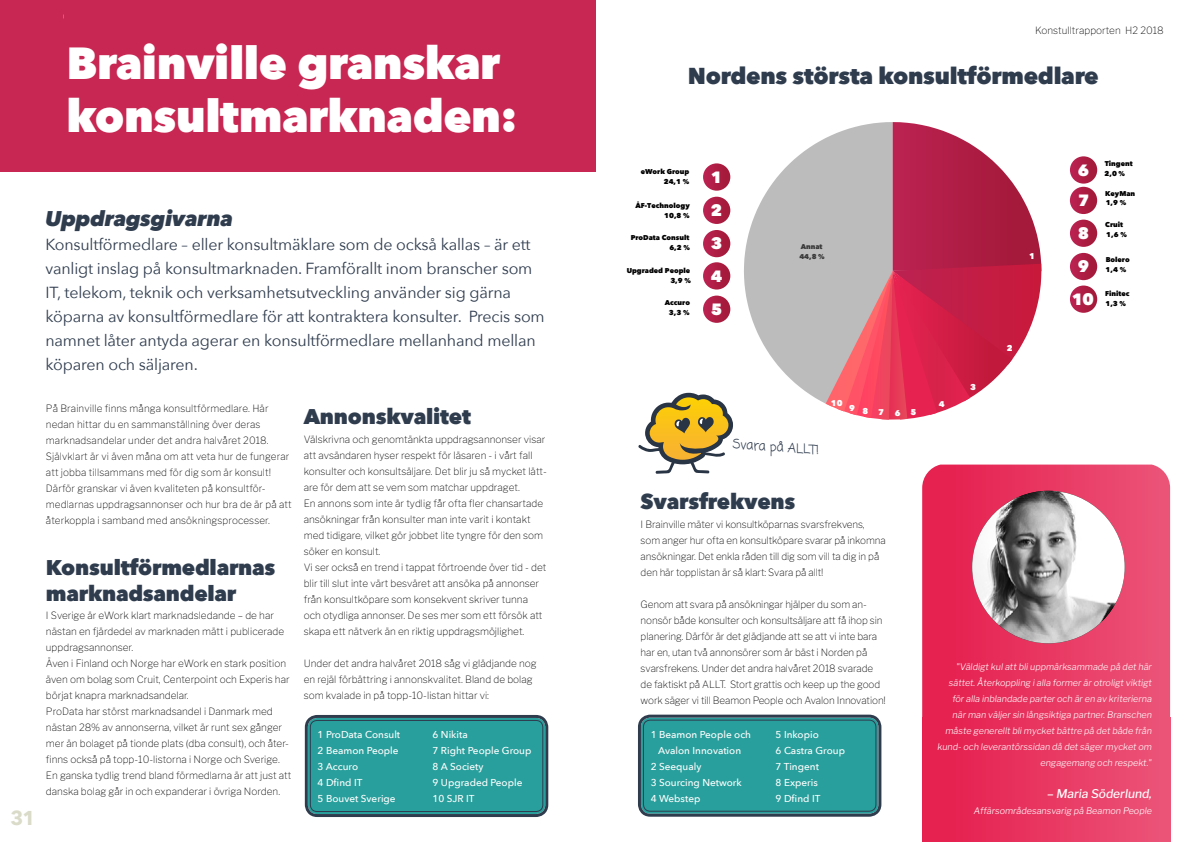
<style>
.page{position:relative;width:1191px;height:842px;background:#fff}
.page>*{position:absolute;margin:0;border:0;box-sizing:border-box;transform-origin:0 0}
.t1{font:800 44.8px/53.8px "Avenir Next";letter-spacing:-.01em;color:#fff}
.t2{font:800 23px "Avenir Next";letter-spacing:-.01em;color:#2f3c4e}
.t3{font:800 21.2px/25.5px "Avenir Next";letter-spacing:-.01em;color:#2f3c4e}
.t4{font:italic 800 21.2px "Avenir Next";letter-spacing:-.01em;color:#2f3c4e}
.t5{font:700 20px "Avenir Next";color:#dbdbc9}
.t6{font:800 16.3px/33px "Avenir Next";color:#fff;text-align:justify}
.t7{font:16px/24px "Avenir Next";letter-spacing:-.01em;color:#2f3c4e}
.t8{font:13px "Coming Soon";color:#2f3c4e}
.t9{font:italic 500 12px "Libre Franklin";color:#fff}
.t10{font:100 10px/16px "Libre Franklin";color:#000}
.t11{font:500 10px/16px "Avenir Next";color:#fff}
.t12{font:italic 300 9px/16px "Libre Franklin";color:#fff;text-align:right}
.t13{font:800 8.3px "Avenir Next";color:#fff}
.t14{font:800 7px/9.7px "Avenir Next";color:#000}
.t15{font:800 7px/9.7px "Avenir Next";color:#3a3a3a}
</style>
<div class="page">
<img style="left:922px;top:465px;width:248px;height:377px">
<div style="left:0;top:0;width:595px;height:171px;background:#c72752"></div>
<svg style="left:744px;top:138px;width:81px;height:265px;fill:#bcbcbc"></svg>
<svg style="left:825px;top:122px;width:216px;height:298px;background:#cd697f"></svg>
<svg style="left:703px;top:163px;width:27px;height:28px"></svg>
<div style="left:703px;top:197px;width:27px;height:27px;background:#ae1d44;border-radius:14px"></div>
<div style="left:703px;top:230px;width:27px;height:27px;background:#ae1d44;border-radius:14px"></div>
<svg style="left:703px;top:262px;width:27px;height:28px"></svg>
<div style="left:703px;top:296px;width:27px;height:27px;background:#ae1d44;border-radius:14px"></div>
<svg style="left:1070px;top:156px;width:27px;height:28px"></svg>
<svg style="left:1069px;top:187px;width:28px;height:27px"></svg>
<div style="left:1070px;top:220px;width:27px;height:27px;background:#ae1d44;border-radius:14px"></div>
<div style="left:1070px;top:253px;width:27px;height:27px;background:#ae1d44;border-radius:14px"></div>
<svg style="left:1070px;top:285px;width:27px;height:28px"></svg>
<img style="left:972px;top:491px;width:152px;height:152px;border-radius:76px">
<svg style="left:638px;top:392px;width:95px;height:82px"></svg>
<div style="left:308px;top:718px;width:237px;height:96px;background:#289f9c;border-radius:9px"></div>
<div style="left:305px;top:715px;width:243px;height:102px;border:3px solid #2f3c4e;border-radius:11px"></div>
<div style="left:310px;top:720px;width:233px;height:92px;border:1px solid #2f3c4e;border-radius:7px"></div>
<div style="left:641px;top:718px;width:237px;height:96px;background:#289f9c;border-radius:9px"></div>
<div style="left:638px;top:715px;width:243px;height:102px;border:3px solid #2f3c4e;border-radius:11px"></div>
<div style="left:643px;top:720px;width:233px;height:92px;border:1px solid #2f3c4e;border-radius:7px"></div>
<h3 class="t5" style="left:10px;top:801px;width:26px">31</h3>
<h1 class="t1" style="left:67px;top:36px;width:452px">Brainville granskar konsultmarknaden:</h1>
<p class="t10" style="left:1035px;top:22px;width:130px">Konstulltrapporten H2 2018</p>
<h2 class="t2" style="left:687px;top:62px;width:412px">Nordens största konsultförmedlare</h2>
<p class="t14" style="left:640px;top:166px;width:50px;text-align:right">eWork Group<br>24,1 %</p>
<p class="t14" style="left:635px;top:201px;width:56px;line-height:10.1px;text-align:right">ÅF-Technology<br>10,8 %</p>
<p class="t14" style="left:630px;top:233px;width:61px;text-align:right">ProData Consult<br>6,2 %</p>
<p class="t14" style="left:626px;top:266px;width:66px;text-align:right">Upgraded People<br>3,9 %</p>
<p class="t14" style="left:665px;top:298px;width:27px;text-align:center">Accuro<br>3,3 %</p>
<h3 class="t6" style="left:711px;top:160px;width:13px">1</h3>
<h3 class="t6" style="left:711px;top:194px;width:13px">2<br>3<br>4<br>5</h3>
<h3 class="t4" style="left:45px;top:206px;width:189px">Uppdragsgivarna</h3>
<p class="t7" style="left:45px;top:232px;width:501px">Konsultförmedlare – eller konsultmäklare som de också kallas – är ett vanligt inslag på konsultmarknaden. Framförallt inom branscher som IT, telekom, teknik och verksamhetsutveckling använder sig gärna köparna av konsultförmedlare för att kontraktera konsulter. Precis som namnet låter antyda agerar en konsultförmedlare mellanhand mellan köparen och säljaren.</p>
<p class="t10" style="left:46px;top:400px;width:247px">På Brainville finns många konsultförmedlare. Här nedan hittar du en sammanställning över deras marknadsandelar under det andra halvåret 2018.<br>Självklart är vi även måna om att veta hur de fungerar att jobba tillsammans med för dig som är konsult!<br>Därför granskar vi även kvaliteten på konsultför&shy;medlarnas uppdragsannonser och hur bra de är på att återkoppla i samband med ansökningsprocesser.</p>
<h3 class="t3" style="left:46px;top:555px;width:231px">Konsultförmedlarnas marknadsandelar</h3>
<p class="t10" style="left:46px;top:608px;width:247px">I Sverige är eWork klart marknadsledande – de har nästan en fjärdedel av marknaden mätt i publicerade uppdragsannonser.<br>Även i Finland och Norge har eWork en stark position även om bolag som Cruit, Centerpoint och Experis har börjat knapra marknadsandelar.<br>ProData har störst marknadsandel i Danmark med nästan 28% av annonserna, vilket är runt sex gånger mer än bolaget på tionde plats (dba consult), och åter&shy;finns också på topp-10-listorna i Norge och Sverige.<br>En ganska tydlig trend bland förmedlarna är att just att danska bolag går in och expanderar i övriga Norden.</p>
<p class="t15" style="left:799px;top:242px;width:27px">Annat<br>44,8 %</p>
<p class="t13" style="left:831px;top:398px;width:13px">10</p>
<p class="t13" style="left:849px;top:406px;width:36px">98 7</p>
<p class="t13" style="left:894px;top:408px;width:23px">6 5</p>
<h3 class="t3" style="left:304px;top:403px;width:169px">Annonskvalitet</h3>
<p class="t10" style="left:304px;top:431px;width:245px">Välskrivna och genomtänkta uppdragsannonser visar att avsändaren hyser respekt för läsaren - i vårt fall konsulter och konsultsäljare. Det blir ju så mycket lätt&shy;are för dem att se vem som matchar uppdraget.<br>En annons som inte är tydlig får ofta fler chansartade ansökningar från konsulter man inte varit i kontakt med tidigare, vilket gör jobbet lite tyngre för den som söker en konsult.<br>Vi ser också en trend i tappat förtroende över tid - det blir till slut inte värt besväret att ansöka på annonser från konsultköpare som konsekvent skriver tunna och otydliga annonser. De ses mer som ett försök att skapa ett nätverk än en riktig uppdragsmöjlighet.</p>
<p class="t10" style="left:304px;top:655px;width:234px">Under det andra halvåret 2018 såg vi glädjande nog en rejäl förbättring i annonskvalitet. Bland de bolag som kvalade in på topp-10-listan hittar vi:</p>
<h3 class="t8" style="left:733px;top:435px;width:88px;rotate:4deg">Svara på ALLT!</h3>
<h3 class="t3" style="left:640px;top:488px;width:156px">Svarsfrekvens</h3>
<p class="t10" style="left:640px;top:516px;width:247px">I Brainville mäter vi konsultköparnas svarsfrekvens, som anger hur ofta en konsultköpare svarar på inkomna ansökningar. Det enkla råden till dig som vill ta dig in på den här topplistan är så klart: Svara på allt!</p>
<p class="t10" style="left:640px;top:596px;width:247px">Genom att svara på ansökningar hjälper du som an&shy;nonsör både konsulter och konsultsäljare att få ihop sin planering. Därför är det glädjande att se att vi inte bara har en, utan två annonsörer som är bäst i Norden på svarsfrekens. Under det andra halvåret 2018 svarade de faktiskt på ALLT. Stort grattis och keep up the good work säger vi till Beamon People och Avalon Innovation!</p>
<p class="t11" style="left:317px;top:726px;width:84px">1 ProData Consult<br>2 Beamon People<br>3 Accuro<br>4 Dfind IT<br>5 Bouvet Sverige</p>
<p class="t11" style="left:432px;top:726px;width:100px">6 Nikita<br>7 Right People Group<br>8 A Society<br>9 Upgraded People<br>10 SJR IT</p>
<p class="t11" style="left:650px;top:726px;width:102px">1 Beamon People och</p>
<p class="t11" style="left:775px;top:726px;width:71px">5 Inkopio<br>6 Castra Group<br>7 Tingent<br>8 Experis<br>9 Dfind IT</p>
<p class="t11" style="left:658px;top:742px;width:85px">Avalon Innovation</p>
<p class="t11" style="left:650px;top:758px;width:52px">2 Seequaly</p>
<p class="t11" style="left:650px;top:774px;width:93px">3 Sourcing Network</p>
<p class="t11" style="left:650px;top:790px;width:51px">4 Webstep</p>
<p class="t13" style="left:1029px;top:251px;width:7px">1</p>
<p class="t13" style="left:939px;top:399px;width:7px">4</p>
<p class="t13" style="left:970px;top:382px;width:7px">3</p>
<p class="t13" style="left:1007px;top:343px;width:7px">2</p>
<h3 class="t6" style="left:1077px;top:155px;width:13px;line-height:30.3px">6<br>7</h3>
<h3 class="t6" style="left:1071px;top:217px;width:24px;text-align:center">8<br>9<br>10</h3>
<p class="t14" style="left:1104px;top:159px;width:30px">Tingent<br>2,0 %</p>
<p class="t14" style="left:1105px;top:188px;width:32px">KeyMan<br>1,9 %</p>
<p class="t14" style="left:1105px;top:219px;width:23px">Cruit<br>1,6 %</p>
<p class="t14" style="left:1105px;top:254px;width:26px;line-height:10.2px">Bolero<br>1,4 %</p>
<p class="t14" style="left:1105px;top:289px;width:26px;line-height:9.4px">Finitec<br>1,3 %</p>
<p class="t12" style="left:937px;top:659px;width:216px">"Väldigt kul att bli uppmärksammade på det här sättet. Återkoppling i alla former är otroligt viktigt för alla inblandade parter och är en av kriterierna när man väljer sin långsiktiga partner. Branschen måste generellt bli mycket bättre på det både från kund- och leverantörssidan då det säger mycket om engagemang och respekt."</p>
<p class="t9" style="left:1047px;top:786px;width:106px">– Maria Söderlund,</p>
<p class="t12" style="left:973px;top:803px;width:180px">Affärsområdesansvarig på Beamon People</p>
</div>
